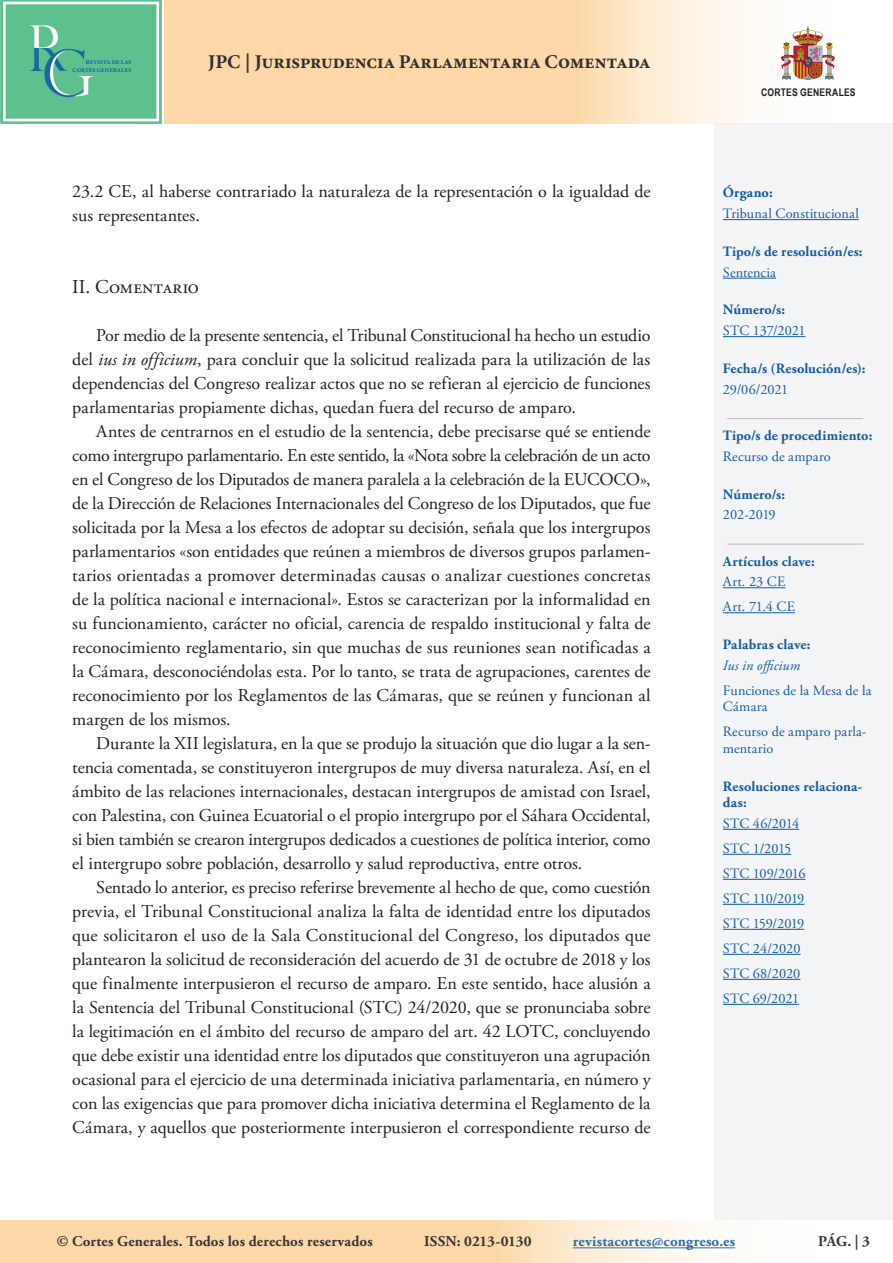
<style>
.page{position:relative;width:893px;height:1263px;background:#fff}
.page>*{position:absolute;margin:0;border:0;box-sizing:border-box;transform-origin:0 0}
.t1{font:19.5px "Minion Variable Concept";letter-spacing:.005em;color:#312f30}
.t2{font:19.5px "Adobe Garamond Pro";letter-spacing:.01em;color:#231f20}
.t3{font:18px/24px "Adobe Garamond Pro";color:#231f20;text-align:justify}
.t4{font:700 15px "Adobe Garamond Pro";letter-spacing:.01em;color:#231f20}
.t5{font:700 15px "Adobe Garamond Pro";letter-spacing:.015em;color:#175d9e}
.t6{font:14.25px/25px "Adobe Garamond Pro";letter-spacing:-.005em;color:#175d9e}
.t7{font:700 14.25px/16.5px "Adobe Garamond Pro";letter-spacing:.01em;color:#175d9e}
.t8{font:14.25px/25px "Adobe Garamond Pro";letter-spacing:.015em;color:#175d9e}
.t9{font:italic 14.25px "Adobe Garamond Pro";letter-spacing:.005em;color:#175d9e}
.t10{font:700 10.5px "Arial Narrow";letter-spacing:.02em;color:#231f20}
.t11{font:5.7px/8.7px "Minion Variable Concept";letter-spacing:.03em;color:#175d9e;text-align:right}
.s1{font-style:italic}
</style>
<div class="page">
<div style="left:714px;top:123px;width:179px;height:1097px;background:#f2f3f4"></div>
<hr style="left:723px;top:219px;width:136px;height:1px;background:#175d9e">
<hr style="left:723px;top:278px;width:53px;height:1px;background:#175d9e">
<hr style="left:723px;top:336px;width:83px;height:1px;background:#175d9e">
<hr style="left:727px;top:418px;width:136px;height:1px;background:#bcbdc0">
<hr style="left:727px;top:544px;width:136px;height:1px;background:#bcbdc0">
<hr style="left:723px;top:587px;width:62px;height:1px;background:#175d9e">
<hr style="left:723px;top:612px;width:72px;height:1px;background:#175d9e">
<hr style="left:723px;top:829px;width:76px;height:1px;background:#175d9e">
<hr style="left:723px;top:854px;width:68px;height:1px;background:#175d9e">
<hr style="left:723px;top:879px;width:82px;height:1px;background:#175d9e">
<hr style="left:723px;top:904px;width:81px;height:1px;background:#175d9e">
<hr style="left:723px;top:929px;width:81px;height:1px;background:#175d9e">
<hr style="left:723px;top:954px;width:78px;height:1px;background:#175d9e">
<hr style="left:723px;top:979px;width:77px;height:1px;background:#175d9e">
<hr style="left:723px;top:1004px;width:76px;height:1px;background:#175d9e">
<svg style="left:0;top:1220px;width:736px;height:43px;background:#fcdfb8"></svg>
<hr style="left:573px;top:1247px;width:162px;height:1px;background:#175d9e">
<svg style="left:164px;top:0;width:671px;height:123px;background:#fbdfbb"></svg>
<img style="left:781px;top:26px;width:27px;height:44px">
<img style="left:0;top:0;width:162px;height:123px">
<p class="t11" style="left:73px;top:58px;width:60px">REVISTA DE LAS<br>CORTES GENERALES</p>
<p class="t1" style="left:208px;top:48px;width:443px">JPC | Jurisprudencia Parlamentaria Comentada</p>
<p class="t3" style="left:72px;top:180px;width:580px">23.2 CE, al haberse contrariado la naturaleza de la representación o la igualdad de sus representantes.</p>
<p class="t2" style="left:72px;top:275px;width:128px">II. Comentario</p>
<p class="t3" style="left:72px;top:324px;width:580px;text-indent:24px">Por medio de la presente sentencia, el Tribunal Constitucional ha hecho un estudio del <span class="s1">ius in officium</span>, para concluir que la solicitud realizada para la utilización de las dependencias del Congreso realizar actos que no se refieran al ejercicio de funciones parlamentarias propiamente dichas, quedan fuera del recurso de amparo.</p>
<p class="t3" style="left:72px;top:420px;width:580px;text-indent:24px">Antes de centrarnos en el estudio de la sentencia, debe precisarse qué se entiende como intergrupo parlamentario. En este sentido, la «Nota sobre la celebración de un acto en el Congreso de los Diputados de manera paralela a la celebración de la EUCOCO», de la Dirección de Relaciones Internacionales del Congreso de los Diputados, que fue solicitada por la Mesa a los efectos de adoptar su decisión, señala que los intergrupos parlamentarios «son entidades que reúnen a miembros de diversos grupos parlamen&shy;tarios orientadas a promover determinadas causas o analizar cuestiones concretas de la política nacional e internacional». Estos se caracterizan por la informalidad en su funcionamiento, carácter no oficial, carencia de respaldo institucional y falta de reconocimiento reglamentario, sin que muchas de sus reuniones sean notificadas a la Cámara, desconociéndolas esta. Por lo tanto, se trata de agrupaciones, carentes de reconocimiento por los Reglamentos de las Cámaras, que se reúnen y funcionan al margen de los mismos.</p>
<p class="t3" style="left:72px;top:732px;width:580px;text-indent:24px">Durante la XII legislatura, en la que se produjo la situación que dio lugar a la sen&shy;tencia comentada, se constituyeron intergrupos de muy diversa naturaleza. Así, en el ámbito de las relaciones internacionales, destacan intergrupos de amistad con Israel, con Palestina, con Guinea Ecuatorial o el propio intergrupo por el Sáhara Occidental, si bien también se crearon intergrupos dedicados a cuestiones de política interior, como el intergrupo sobre población, desarrollo y salud reproductiva, entre otros.</p>
<p class="t3" style="left:72px;top:876px;width:580px;text-indent:24px">Sentado lo anterior, es preciso referirse brevemente al hecho de que, como cuestión previa, el Tribunal Constitucional analiza la falta de identidad entre los diputados que solicitaron el uso de la Sala Constitucional del Congreso, los diputados que plantearon la solicitud de reconsideración del acuerdo de 31 de octubre de 2018 y los que finalmente interpusieron el recurso de amparo. En este sentido, hace alusión a la Sentencia del Tribunal Constitucional (STC) 24/2020, que se pronunciaba sobre la legitimación en el ámbito del recurso de amparo del art. 42 LOTC, concluyendo que debe existir una identidad entre los diputados que constituyeron una agrupación ocasional para el ejercicio de una determinada iniciativa parlamentaria, en número y con las exigencias que para promover dicha iniciativa determina el Reglamento de la Cámara, y aquellos que posteriormente interpusieron el correspondiente recurso de</p>
<p class="t10" style="left:761px;top:85px;width:96px">CORTES GENERALES</p>
<p class="t7" style="left:723px;top:185px;width:51px">Órgano:</p>
<p class="t6" style="left:723px;top:202px;width:137px">Tribunal Constitucional</p>
<p class="t7" style="left:723px;top:243px;width:141px">Tipo/s de resolución/es:</p>
<p class="t6" style="left:723px;top:260px;width:55px">Sentencia</p>
<p class="t7" style="left:723px;top:302px;width:64px">Número/s:</p>
<p class="t6" style="left:723px;top:319px;width:84px">STC 137/2021</p>
<p class="t7" style="left:723px;top:360px;width:144px">Fecha/s (Resolución/es):</p>
<p class="t6" style="left:723px;top:377px;width:67px">29/06/2021</p>
<p class="t7" style="left:723px;top:427px;width:151px">Tipo/s de procedimiento:</p>
<p class="t6" style="left:723px;top:444px;width:109px">Recurso de amparo</p>
<p class="t7" style="left:723px;top:486px;width:64px">Número/s:</p>
<p class="t6" style="left:723px;top:503px;width:54px">202-2019</p>
<p class="t7" style="left:723px;top:553px;width:93px">Artículos clave:</p>
<p class="t8" style="left:723px;top:570px;width:74px">Art. 23 CE<br>Art. 71.4 CE</p>
<p class="t7" style="left:723px;top:637px;width:89px">Palabras clave:</p>
<p class="t9" style="left:723px;top:657px;width:79px">Ius in officium</p>
<p class="t6" style="left:723px;top:683px;width:150px;line-height:16.5px">Funciones de la Mesa de la<br>Cámara</p>
<p class="t6" style="left:723px;top:724px;width:145px;line-height:16.5px">Recurso de amparo parla&shy;mentario</p>
<p class="t7" style="left:723px;top:778px;width:141px">Resoluciones relaciona&shy;das:</p>
<p class="t6" style="left:723px;top:811px;width:84px">STC 46/2014<br>STC 1/2015<br>STC 109/2016<br>STC 110/2019<br>STC 159/2019<br>STC 24/2020<br>STC 68/2020<br>STC 69/2021</p>
<p class="t4" style="left:57px;top:1233px;width:317px">© Cortes Generales. Todos los derechos reservados</p>
<p class="t4" style="left:424px;top:1233px;width:109px">ISSN: 0213-0130</p>
<p class="t5" style="left:573px;top:1233px;width:164px">revistacortes@congreso.es</p>
<p class="t4" style="left:818px;top:1233px;width:53px">PÁG. | 3</p>
</div>
